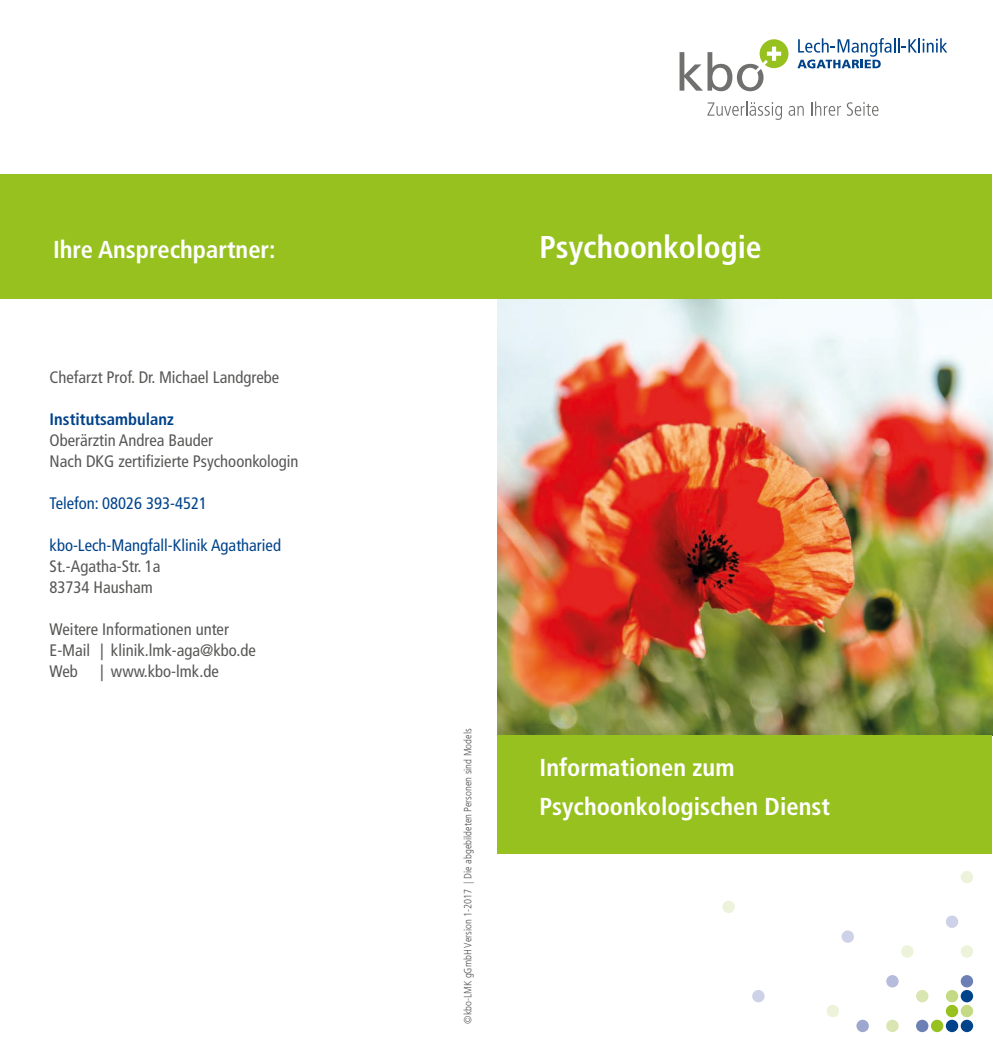
<style>
.page{position:relative;width:993px;height:1052px;background:#fff}
.page>*{position:absolute;margin:0;border:0;box-sizing:border-box;transform-origin:0 0}
.t1{font:700 condensed 31.5px "Frutiger LT Com";color:#fff}
.t2{font:700 condensed 24.5px/38.5px "Frutiger LT Com";color:#fff}
.t3{font:condensed 16.62px/21px "Frutiger LT Com";color:#575756}
.t4{font:condensed 16.62px "Frutiger LT Com";color:#00438a}
.t5{font:700 condensed 16.62px "Frutiger LT Com";color:#00438a}
.t6{font:300 condensed 10.5px "Frutiger LT Com";color:#575756}
</style>
<div class="page">
<img style="left:497px;top:299px;width:495px;height:436px">
<div style="left:722px;top:900px;width:12px;height:13px;background:#edf3da;border-radius:50%"></div>
<div style="left:752px;top:990px;width:12px;height:12px;background:#cdd2e8;border-radius:50%"></div>
<div style="left:826px;top:1005px;width:12px;height:12px;background:#edf3da;border-radius:50%"></div>
<div style="left:841px;top:930px;width:12px;height:13px;background:#cdd2e8;border-radius:50%"></div>
<div style="left:856px;top:1019px;width:12px;height:13px;background:#9ea8cf;border-radius:50%"></div>
<svg style="left:885px;top:1019px;width:13px;height:13px"></svg>
<div style="left:885px;top:975px;width:13px;height:12px;background:#b6bcdc;border-radius:50%"></div>
<div style="left:900px;top:945px;width:13px;height:12px;background:#edf3da;border-radius:50%"></div>
<svg style="left:915px;top:1019px;width:13px;height:13px"></svg>
<div style="left:915px;top:990px;width:13px;height:12px;background:#d9e6b2;border-radius:50%"></div>
<svg style="left:930px;top:1019px;width:13px;height:13px"></svg>
<div style="left:945px;top:1019px;width:12px;height:13px;background:#00438a;border-radius:50%"></div>
<div style="left:945px;top:1005px;width:12px;height:12px;background:#96c11f;border-radius:50%"></div>
<div style="left:945px;top:990px;width:12px;height:12px;background:#c5da84;border-radius:50%"></div>
<div style="left:945px;top:915px;width:12px;height:13px;background:#cdd2e8;border-radius:50%"></div>
<div style="left:960px;top:1019px;width:12px;height:13px;background:#00438a;border-radius:50%"></div>
<div style="left:960px;top:1005px;width:12px;height:12px;background:#c5da84;border-radius:50%"></div>
<div style="left:960px;top:990px;width:12px;height:12px;background:#00438a;border-radius:50%"></div>
<div style="left:960px;top:975px;width:12px;height:12px;background:#6d80b6;border-radius:50%"></div>
<div style="left:960px;top:945px;width:12px;height:12px;background:#edf3da;border-radius:50%"></div>
<div style="left:960px;top:871px;width:12px;height:12px;background:#edf3da;border-radius:50%"></div>
<div style="left:1px;top:174px;width:990px;height:125px;background:#96c11f"></div>
<div style="left:497px;top:735px;width:494px;height:118px;background:#96c11f"></div>
<svg style="left:679px;top:39px;width:109px;height:52px"></svg>
<svg style="left:797px;top:38px;width:149px;height:30px"></svg>
<svg style="left:707px;top:101px;width:74px;height:19px"></svg>
<svg style="left:788px;top:106px;width:15px;height:10px"></svg>
<svg style="left:811px;top:101px;width:29px;height:15px"></svg>
<svg style="left:846px;top:102px;width:32px;height:14px"></svg>
<h2 class="t2" style="left:53px;top:231px;width:224px">Ihre Ansprechpartner:</h2>
<p class="t3" style="left:50px;top:367px;width:231px">Chefarzt Prof. Dr. Michael Landgrebe</p>
<p class="t5" style="left:50px;top:409px;width:126px">Institutsambulanz</p>
<p class="t3" style="left:50px;top:430px;width:250px">Oberärztin Andrea Bauder<br>Nach DKG zertifizierte Psychoonkologin</p>
<p class="t4" style="left:50px;top:494px;width:159px">Telefon: 08026 393-4521</p>
<p class="t4" style="left:50px;top:535px;width:233px">kbo-Lech-Mangfall-Klinik Agatharied</p>
<p class="t3" style="left:50px;top:556px;width:112px">St.-Agatha-Str. 1a<br>83734 Hausham</p>
<p class="t3" style="left:50px;top:619px;width:207px">Weitere Informationen unter<br>E-Mail | klinik.lmk-aga@kbo.de<br>Web</p>
<p class="t3" style="left:100px;top:661px;width:120px">| www.kbo-lmk.de</p>
<h1 class="t1" style="left:539px;top:229px;width:224px">Psychoonkologie</h1>
<p class="t6" style="left:461px;top:1023px;width:297px;rotate:-90deg">©kbo-LMK gGmbH Version 1-2017 | Die abgebildeten Personen sind Models</p>
<h2 class="t2" style="left:539px;top:748px;width:292px">Informationen zum<br>Psychoonkologischen Dienst</h2>
</div>
